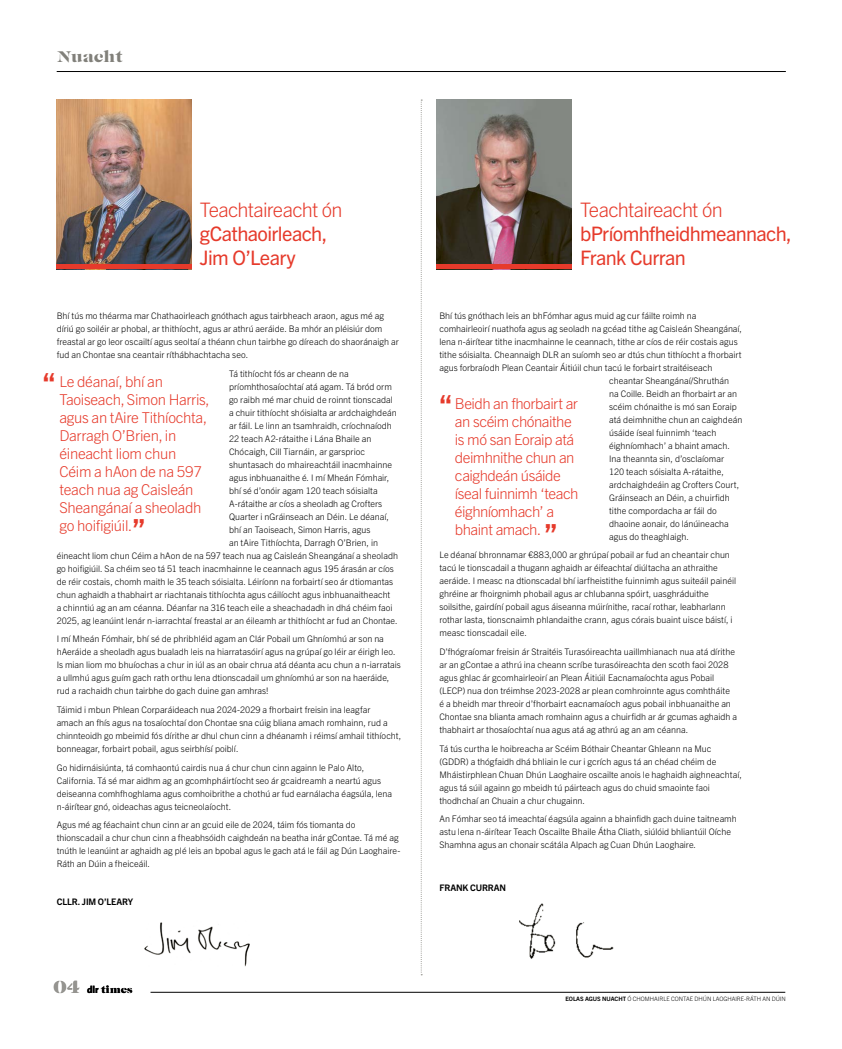
<style>
.page{position:relative;width:842px;height:1049px;background:#fff}
.page>*{position:absolute;margin:0;border:0;box-sizing:border-box;transform-origin:0 0}
.t1{font:20px/24px "Trade Gothic Next LT Pro";letter-spacing:-.03em;color:#e63a2b}
.t2{font:300 20px "Trade Gothic Next LT Pro";letter-spacing:-.04em;color:#e63a2b}
.t3{font:900 16px "Caslon Fina Sten AI";letter-spacing:-.005em;color:#81807a}
.t4{font:300 15px/18px "Trade Gothic Next LT Pro";letter-spacing:-.02em;color:#e63a2b}
.t5{font:900 10px "Caslon Fina Sten AI";color:#000}
.t6{font:300 9px/13px "Trade Gothic Next LT Pro";color:#000}
.t7{font:700 9px "Trade Gothic Next LT Pro";letter-spacing:-.015em;color:#000}
.t8{font:300 6px "Trade Gothic Next LT Pro";color:#000}
.s1{font-weight:700;font-size:27.7px}
.s2{font-size:18px;color:#959490}
.s3{font-family:"The Sans";font-weight:800}
.s4{font-weight:700}
</style>
<div class="page">
<hr style="left:57px;top:71px;width:729px;height:1px;background:#000">
<img style="left:437px;top:100px;width:135px;height:164px">
<img style="left:57px;top:100px;width:135px;height:164px">
<div style="left:437px;top:264px;width:135px;height:5px;background:#e63a2b"></div>
<div style="left:57px;top:264px;width:135px;height:5px;background:#e63a2b"></div>
<img style="left:519px;top:903px;width:95px;height:56px">
<svg style="left:421px;top:100px;width:1px;height:875px"></svg>
<img style="left:144px;top:922px;width:106px;height:44px">
<hr style="left:151px;top:992px;width:634px;height:1px;background:#000">
<h2 class="t3" style="left:57px;top:47px;width:68px">Nuacht</h2>
<h1 class="t2" style="left:200px;top:196px;width:144px">Teachtaireacht ón</h1>
<h1 class="t1" style="left:200px;top:221px;width:129px">gCathaoirleach,<br>Jim O’Leary</h1>
<p class="t6" style="left:57px;top:309px;width:344px">Bhí tús mo théarma mar Chathaoirleach gnóthach agus tairbheach araon, agus mé ag díriú go soiléir ar phobal, ar thithíocht, agus ar athrú aeráide. Ba mhór an pléisiúr dom freastal ar go leor oscailtí agus seoltaí a théann chun tairbhe go díreach do shaoránaigh ar fud an Chontae sna ceantair ríthábhachtacha seo.</p>
<p class="t6" style="left:229px;top:366px;width:121px">Tá tithíocht fós ar cheann de na</p>
<p class="t6" style="left:229px;top:379px;width:164px">príomhthosaíochtaí atá agam. Tá bród orm</p>
<p class="t6" style="left:229px;top:392px;width:165px">go raibh mé mar chuid de roinnt tionscadal</p>
<p class="t6" style="left:229px;top:405px;width:169px">a chuir tithíocht shóisialta ar ardchaighdeán</p>
<p class="t6" style="left:229px;top:418px;width:164px">ar fáil. Le linn an tsamhraidh, críochnaíodh</p>
<p class="t6" style="left:229px;top:431px;width:144px">22 teach A2-rátaithe i Lána Bhaile an</p>
<p class="t6" style="left:229px;top:444px;width:138px">Chócaigh, Cill Tiarnáin, ar garsprioc</p>
<p class="t6" style="left:229px;top:457px;width:164px">shuntasach do mhaireachtáil inacmhainne</p>
<p class="t6" style="left:229px;top:470px;width:162px">agus inbhuanaithe é. I mí Mheán Fómhair,</p>
<p class="t6" style="left:229px;top:483px;width:150px">bhí sé d’onóir agam 120 teach sóisialta</p>
<p class="t6" style="left:229px;top:496px;width:155px">A-rátaithe ar cíos a sheoladh ag Crofters</p>
<p class="t6" style="left:229px;top:509px;width:161px">Quarter i nGráinseach an Déin. Le déanaí,</p>
<p class="t6" style="left:229px;top:522px;width:143px">bhí an Taoiseach, Simon Harris, agus</p>
<p class="t6" style="left:229px;top:535px;width:150px">an tAire Tithíochta, Darragh O’Brien, in</p>
<p class="t6" style="left:57px;top:548px;width:343px">éineacht liom chun Céim a hAon de na 597 teach nua ag Caisleán Sheangánaí a sheoladh</p>
<p class="t6" style="left:57px;top:561px;width:339px">go hoifigiúil. Sa chéim seo tá 51 teach inacmhainne le ceannach agus 195 árasán ar cíos</p>
<p class="t6" style="left:57px;top:574px;width:338px">de réir costais, chomh maith le 35 teach sóisialta. Léiríonn na forbairtí seo ár dtiomantas</p>
<p class="t6" style="left:57px;top:587px;width:335px">chun aghaidh a thabhairt ar riachtanais tithíochta agus cáilíocht agus inbhuanaitheacht</p>
<p class="t6" style="left:57px;top:600px;width:337px">a chinntiú ag an am céanna. Déanfar na 316 teach eile a sheachadadh in dhá chéim faoi</p>
<p class="t6" style="left:57px;top:613px;width:343px">2025, ag leanúint lenár n-iarrachtaí freastal ar an éileamh ar thithíocht ar fud an Chontae.</p>
<p class="t6" style="left:57px;top:632px;width:346px">I mí Mheán Fómhair, bhí sé de phribhléid agam an Clár Pobail um Ghníomhú ar son na hAeráide a sheoladh agus bualadh leis na hiarratasóirí agus na grúpaí go léir ar éirigh leo.<br>Is mian liom mo bhuíochas a chur in iúl as an obair chrua atá déanta acu chun a n-iarratais a ullmhú agus guím gach rath orthu lena dtionscadail um ghníomhú ar son na haeráide, rud a rachaidh chun tairbhe do gach duine gan amhras!</p>
<p class="t6" style="left:57px;top:702px;width:346px">Táimid i mbun Phlean Corparáideach nua 2024-2029 a fhorbairt freisin ina leagfar<br>amach an fhís agus na tosaíochtaí don Chontae sna cúig bliana amach romhainn, rud a chinnteoidh go mbeimid fós dírithe ar dhul chun cinn a dhéanamh i réimsí amhail tithíocht, bonneagar, forbairt pobail, agus seirbhísí poiblí.</p>
<p class="t6" style="left:57px;top:760px;width:337px">Go hidirnáisiúnta, tá comhaontú cairdis nua á chur chun cinn againn le Palo Alto, California. Tá sé mar aidhm ag an gcomhpháirtíocht seo ár gcaidreamh a neartú agus deiseanna comhfhoghlama agus comhoibrithe a chothú ar fud earnálacha éagsúla, lena n-áirítear gnó, oideachas agus teicneolaíocht.</p>
<p class="t6" style="left:57px;top:818px;width:345px">Agus mé ag féachaint chun cinn ar an gcuid eile de 2024, táim fós tiomanta do thionscadail a chur chun cinn a fheabhsóidh caighdeán na beatha inár gContae. Tá mé ag tnúth le leanúint ar aghaidh ag plé leis an bpobal agus le gach atá le fáil ag Dún Laoghaire-Ráth an Dúin a fheiceáil.</p>
<p class="t7" style="left:57px;top:895px;width:78px">CLLR. JIM O’LEARY</p>
<h3 class="t4" style="left:59px;top:371px;width:152px;text-indent:-17px"><span class="s1">“</span> Le déanaí, bhí an<br>Taoiseach, Simon Harris, agus an tAire Tithíochta,<br>Darragh O’Brien, in éineacht liom chun<br>Céim a hAon de na 597 teach nua ag Caisleán<br>Sheangánaí a sheoladh go hoifigiúil.<span class="s1">”</span></h3>
<p class="t5" style="left:53px;top:984px;width:81px"><span class="s2">04</span> <span class="s3">dlr</span> times</p>
<h1 class="t2" style="left:580px;top:196px;width:144px">Teachtaireacht ón</h1>
<h1 class="t1" style="left:580px;top:221px;width:213px">bPríomhfheidhmeannach,<br>Frank Curran</h1>
<p class="t6" style="left:439px;top:308px;width:258px">Bhí tús gnóthach leis an bhFómhar agus muid ag cur fáilte roimh na</p>
<p class="t6" style="left:439px;top:321px;width:304px">comhairleoirí nuathofa agus ag seoladh na gcéad tithe ag Caisleán Sheangánaí,</p>
<p class="t6" style="left:439px;top:334px;width:300px">lena n-áirítear tithe inacmhainne le ceannach, tithe ar cíos de réir costais agus</p>
<p class="t6" style="left:439px;top:347px;width:304px">tithe sóisialta. Cheannaigh DLR an suíomh seo ar dtús chun tithíocht a fhorbairt</p>
<p class="t6" style="left:439px;top:360px;width:274px">agus forbraíodh Plean Ceantair Áitiúil chun tacú le forbairt straitéiseach</p>
<p class="t6" style="left:609px;top:373px;width:121px">cheantar Sheangánaí/Shruthán</p>
<p class="t6" style="left:609px;top:386px;width:130px">na Coille. Beidh an fhorbairt ar an</p>
<p class="t6" style="left:609px;top:399px;width:129px">scéim chónaithe is mó san Eoraip</p>
<p class="t6" style="left:609px;top:412px;width:135px">atá deimhnithe chun an caighdeán</p>
<p class="t6" style="left:609px;top:425px;width:109px">úsáide íseal fuinnimh ‘teach</p>
<p class="t6" style="left:609px;top:438px;width:122px">éighníomhach’ a bhaint amach.</p>
<p class="t6" style="left:609px;top:451px;width:116px">Ina theannta sin, d’osclaíomar</p>
<p class="t6" style="left:609px;top:464px;width:116px">120 teach sóisialta A-rátaithe,</p>
<p class="t6" style="left:609px;top:477px;width:132px">ardchaighdeáin ag Crofters Court,</p>
<p class="t6" style="left:609px;top:490px;width:122px">Gráinseach an Déin, a chuirfidh</p>
<p class="t6" style="left:609px;top:503px;width:109px">tithe compordacha ar fáil do</p>
<p class="t6" style="left:609px;top:516px;width:121px">dhaoine aonair, do lánúineacha</p>
<p class="t6" style="left:609px;top:529px;width:81px">agus do theaghlaigh.</p>
<p class="t6" style="left:439px;top:548px;width:298px">Le déanaí bhronnamar €883,000 ar ghrúpaí pobail ar fud an cheantair chun tacú le tionscadail a thugann aghaidh ar éifeachtaí diúltacha an athraithe aeráide. I measc na dtionscadal bhí iarfheistithe fuinnimh agus suiteáil painéil ghréine ar fhoirgnimh phobail agus ar chlubanna spóirt, uasghráduithe soilsithe, gairdíní pobail agus áiseanna múirínithe, racaí rothar, leabharlann rothar lasta, tionscnaimh phlandaithe crann, agus córais buaint uisce báistí, i measc tionscadail eile.</p>
<p class="t6" style="left:439px;top:645px;width:299px">D’fhógraíomar freisin ár Straitéis Turasóireachta uaillmhianach nua atá dírithe ar an gContae a athrú ina cheann scríbe turasóireachta den scoth faoi 2028 agus ghlac ár gcomhairleoirí an Plean Áitiúil Eacnamaíochta agus Pobail (LECP) nua don tréimhse 2023-2028 ar plean comhroinnte agus comhtháite<br>é a bheidh mar threoir d’fhorbairt eacnamaíoch agus pobail inbhuanaithe an Chontae sna blianta amach romhainn agus a chuirfidh ar ár gcumas aghaidh a thabhairt ar thosaíochtaí nua agus atá ag athrú ag an am céanna.</p>
<p class="t6" style="left:439px;top:741px;width:304px">Tá tús curtha le hoibreacha ar Scéim Bóthair Cheantar Ghleann na Muc (GDDR) a thógfaidh dhá bhliain le cur i gcrích agus tá an chéad chéim de Mháistirphlean Chuan Dhún Laoghaire oscailte anois le haghaidh aighneachtaí, agus tá súil againn go mbeidh tú páirteach agus do chuid smaointe faoi thodhchaí an Chuain a chur chugainn.</p>
<p class="t6" style="left:439px;top:812px;width:299px">An Fómhar seo tá imeachtaí éagsúla againn a bhainfidh gach duine taitneamh astu lena n-áirítear Teach Oscailte Bhaile Átha Cliath, siúlóid bhliantúil Oíche<br>Shamhna agus an chonair scátála Alpach ag Cuan Dhún Laoghaire.</p>
<p class="t7" style="left:439px;top:882px;width:68px">FRANK CURRAN</p>
<h3 class="t4" style="left:455px;top:394px;width:125px;text-indent:-16px"><span class="s1">“</span> Beidh an fhorbairt ar an scéim chónaithe is mó san Eoraip atá deimhnithe chun an caighdeán úsáide íseal fuinnimh ‘teach éighníomhach’ a bhaint amach. <span class="s1">”</span></h3>
<p class="t8" style="left:565px;top:995px;width:222px"><span class="s4">EOLAS AGUS NUACHT</span> Ó CHOMHAIRLE CONTAE DHÚN LAOGHAIRE-RÁTH AN DÚIN</p>
</div>
